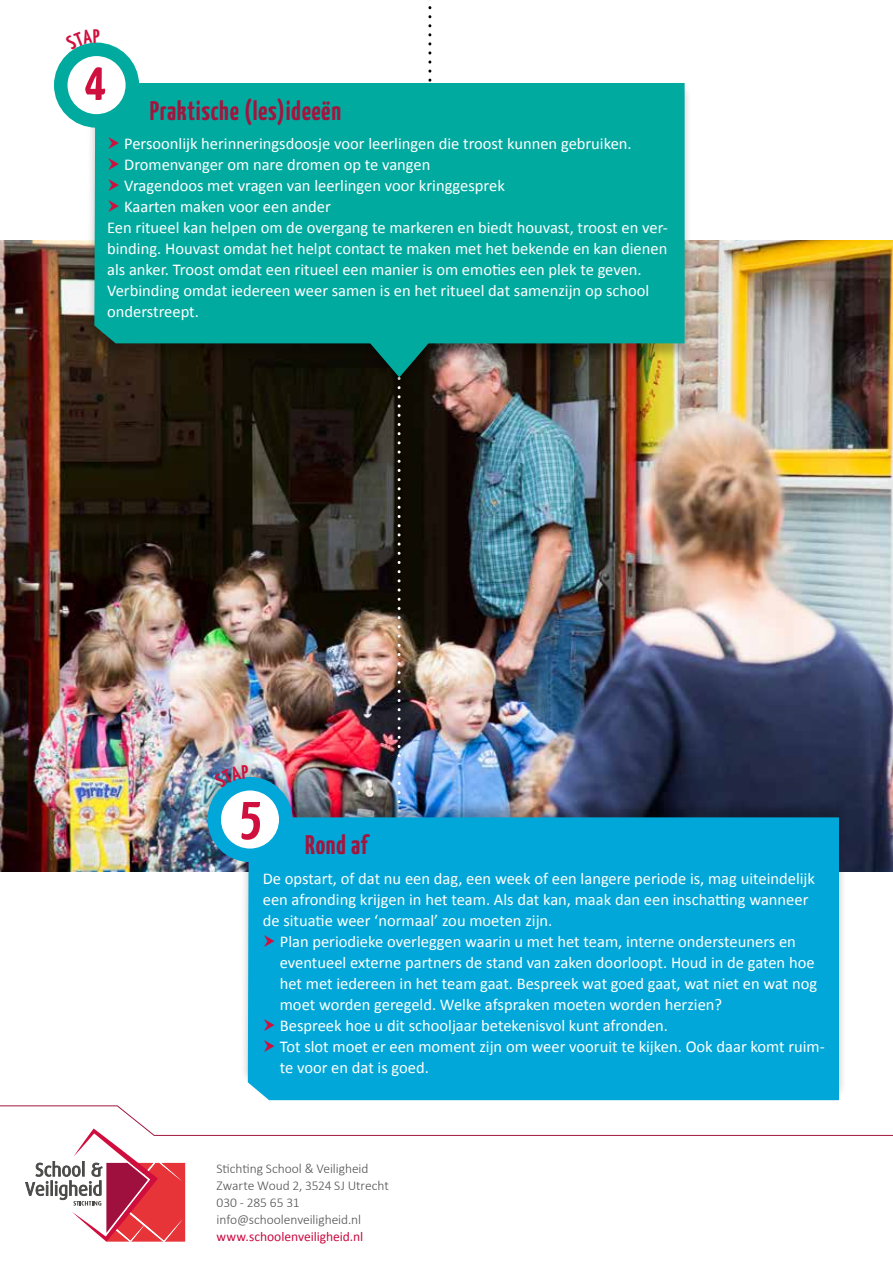
<style>
.page{position:relative;width:893px;height:1263px;background:#fff}
.page>*{position:absolute;margin:0;border:0;box-sizing:border-box;transform-origin:0 0}
.t1{font:700 27px "Yanone Kaffeesatz";letter-spacing:.025em;color:#a1163f}
.t2{font:16.5px/21px "Calibri";color:#fff}
.t3{font:300 13.5px/17px "Calibri";letter-spacing:-.005em;color:#525252}
.t4{font:13.5px "Calibri";color:#ca0a40}
</style>
<div class="page">
<img style="left:0;top:240px;width:893px;height:632px">
<svg style="left:428px;top:0;width:3px;height:82px"></svg>
<div style="left:199px;top:748px;width:648px;height:352px;background:#000;opacity:.25"></div>
<div style="left:248px;top:817px;width:591px;height:283px;background:#00a7d8"></div>
<svg style="left:214px;top:784px;width:72px;height:71px"></svg>
<div style="left:207px;top:777px;width:86px;height:85px;border:14px solid #00a7d8;border-radius:50%"></div>
<div style="left:86px;top:83px;width:607px;height:277px;background:#000;opacity:.25"></div>
<div style="left:94px;top:83px;width:591px;height:260px;background:#00aa9f"></div>
<div style="left:363px;top:343px;width:73px;height:50px;background:#000;opacity:.25"></div>
<img style="left:369px;top:342px;width:60px;height:508px">
<svg style="left:61px;top:49px;width:71px;height:72px"></svg>
<div style="left:54px;top:43px;width:85px;height:85px;border:14px solid #00aa9f;border-radius:50%"></div>
<svg style="left:0;top:1105px;width:893px;height:137px"></svg>
<svg style="left:25px;top:1128px;width:160px;height:114px"></svg>
<svg style="left:264px;top:935px;width:10px;height:12px"></svg>
<svg style="left:264px;top:1019px;width:11px;height:12px"></svg>
<svg style="left:264px;top:1040px;width:11px;height:12px"></svg>
<svg style="left:109px;top:137px;width:10px;height:12px"></svg>
<svg style="left:109px;top:158px;width:10px;height:12px"></svg>
<svg style="left:109px;top:179px;width:10px;height:12px"></svg>
<svg style="left:109px;top:200px;width:10px;height:12px"></svg>
<svg style="left:214px;top:764px;width:35px;height:24px"></svg>
<svg style="left:73px;top:42px;width:27px;height:8px"></svg>
<h1 class="t1" style="left:84px;top:94px;width:258px"><sup>4</sup> Praktische (les)ideeën</h1>
<p class="t2" style="left:124px;top:133px;width:509px">Persoonlijk herinneringsdoosje voor leerlingen die troost kunnen gebruiken.</p>
<p class="t2" style="left:124px;top:154px;width:308px">Dromenvanger om nare dromen op te vangen</p>
<p class="t2" style="left:124px;top:175px;width:382px">Vragendoos met vragen van leerlingen voor kringgesprek</p>
<p class="t2" style="left:124px;top:196px;width:208px">Kaarten maken voor een ander</p>
<p class="t2" style="left:107px;top:217px;width:562px">Een ritueel kan helpen om de overgang te markeren en biedt houvast, troost en ver-</p>
<p class="t2" style="left:107px;top:238px;width:562px">binding. Houvast omdat het helpt contact te maken met het bekende en kan dienen</p>
<p class="t2" style="left:107px;top:259px;width:536px">als anker. Troost omdat een ritueel een manier is om emoties een plek te geven.</p>
<p class="t2" style="left:107px;top:280px;width:544px">Verbinding omdat iedereen weer samen is en het ritueel dat samenzijn op school</p>
<p class="t2" style="left:107px;top:301px;width:93px">onderstreept.</p>
<h1 class="t1" style="left:240px;top:828px;width:129px"><sup>5</sup> Rond af</h1>
<p class="t2" style="left:263px;top:868px;width:554px">De opstart, of dat nu een dag, een week of een langere periode is, mag uiteindelijk een afronding krijgen in het team. Als dat kan, maak dan een inschatting wanneer de situatie weer ‘normaal’ zou moeten zijn.</p>
<p class="t2" style="left:280px;top:931px;width:547px">Plan periodieke overleggen waarin u met het team, interne ondersteuners en eventueel externe partners de stand van zaken doorloopt. Houd in de gaten hoe het met iedereen in het team gaat. Bespreek wat goed gaat, wat niet en wat nog moet worden geregeld. Welke afspraken moeten worden herzien?<br>Bespreek hoe u dit schooljaar betekenisvol kunt afronden.<br>Tot slot moet er een moment zijn om weer vooruit te kijken. Ook daar komt ruim&shy;te voor en dat is goed.</p>
<p class="t3" style="left:217px;top:1159px;width:174px">Stichting School &amp; Veiligheid<br>Zwarte Woud 2, 3524 SJ Utrecht<br>030 - 285 65 31 info@schoolenveiligheid.nl</p>
<p class="t4" style="left:217px;top:1228px;width:148px">www.schoolenveiligheid.nl</p>
</div>
